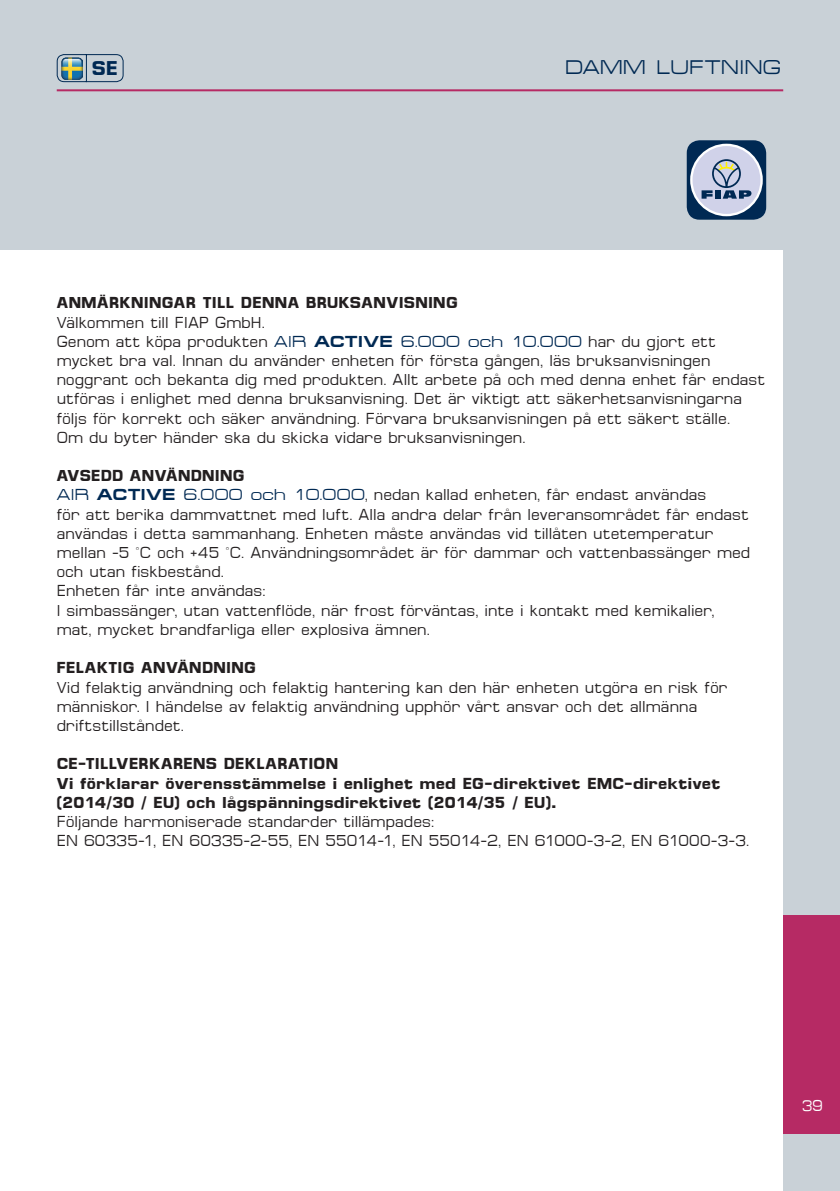
<style>
.page{position:relative;width:840px;height:1191px;background:#fff}
.page>*{position:absolute;margin:0;border:0;box-sizing:border-box;transform-origin:0 0}
.t1{font:20px "Micro Extend FLF";letter-spacing:.025em;color:#002953}
.t2{font:700 20px "Micro FLF";color:#002953}
.t3{font:16px/19.2px "Micro FLF";letter-spacing:.01em;color:#231f20}
.t4{font:700 16px/19.2px "Micro FLF";letter-spacing:.025em;color:#231f20}
.t5{font:15.6px "Micro FLF";color:#fff}
.s1{font-family:"Micro Extend FLF";color:#002953}
.s2{font-family:"Micro Extend FLF";font-weight:700;color:#002953}
.s3{font-weight:700}
</style>
<div class="page">
<div style="left:782px;top:0;width:57px;height:1191px;background:#c9d1d7"></div>
<div style="left:0;top:0;width:839px;height:250px;background:#c9d1d7"></div>
<div style="left:782px;top:915px;width:57px;height:218px;background:#b62a64"></div>
<hr style="left:57px;top:89px;width:725px;height:2px;background:#b62a64">
<div style="left:686px;top:140px;width:79px;height:80px;background:#002953;border-radius:13px"></div>
<svg style="left:689px;top:144px;width:73px;height:72px"></svg>
<div style="left:692px;top:146px;width:68px;height:68px;background:#d0d2e9;border-radius:50%"></div>
<svg style="left:701px;top:159px;width:50px;height:40px"></svg>
<svg style="left:56px;top:54px;width:68px;height:29px"></svg>
<img style="left:61px;top:57px;width:22px;height:22px">
<p class="t2" style="left:92px;top:57px;width:27px">SE</p>
<p class="t1" style="left:565px;top:57px;width:217px">DAMM LUFTNING</p>
<p class="t4" style="left:57px;top:293px;width:402px">ANMÄRKNINGAR TILL DENNA BRUKSANVISNING</p>
<p class="t3" style="left:57px;top:313px;width:709px">Välkommen till FIAP GmbH.<br>Genom att köpa produkten <span class="s1">AIR</span> <span class="s2">ACTIVE</span> <span class="s1">6.000 och 10.000</span> har du gjort ett mycket bra val. Innan du använder enheten för första gången, läs bruksanvisningen noggrant och bekanta dig med produkten. Allt arbete på och med denna enhet får endast utföras i enlighet med denna bruksanvisning. Det är viktigt att säkerhetsanvisningarna följs för korrekt och säker användning. Förvara bruksanvisningen på ett säkert ställe.<br>Om du byter händer ska du skicka vidare bruksanvisningen.</p>
<p class="t3" style="left:57px;top:466px;width:694px"><span class="s3">AVSEDD ANVÄNDNING<br></span><span class="s1">AIR</span> <span class="s2">ACTIVE</span> <span class="s1">6.000 och 10.000</span>, nedan kallad enheten, får endast användas<br>för att berika dammvattnet med luft. Alla andra delar från leveransområdet får endast användas i detta sammanhang. Enheten måste användas vid tillåten utetemperatur mellan -5 °C och +45 °C. Användningsområdet är för dammar och vattenbassänger med och utan fiskbestånd.<br>Enheten får inte användas:<br>I simbassänger, utan vattenflöde, när frost förväntas, inte i kontakt med kemikalier, mat, mycket brandfarliga eller explosiva ämnen.</p>
<p class="t4" style="left:57px;top:658px;width:200px">FELAKTIG ANVÄNDNING</p>
<p class="t3" style="left:57px;top:677px;width:672px">Vid felaktig användning och felaktig hantering kan den här enheten utgöra en risk för människor. I händelse av felaktig användning upphör vårt ansvar och det allmänna driftstillståndet.</p>
<p class="t4" style="left:57px;top:754px;width:665px">CE-TILLVERKARENS DEKLARATION<br>Vi förklarar överensstämmelse i enlighet med EG-direktivet EMC-direktivet (2014/30 / EU) och lågspänningsdirektivet (2014/35 / EU).</p>
<p class="t3" style="left:57px;top:812px;width:693px">Följande harmoniserade standarder tillämpades:<br>EN 60335-1, EN 60335-2-55, EN 55014-1, EN 55014-2, EN 61000-3-2, EN 61000-3-3.</p>
<p class="t5" style="left:801px;top:1097px;width:22px">39</p>
</div>
